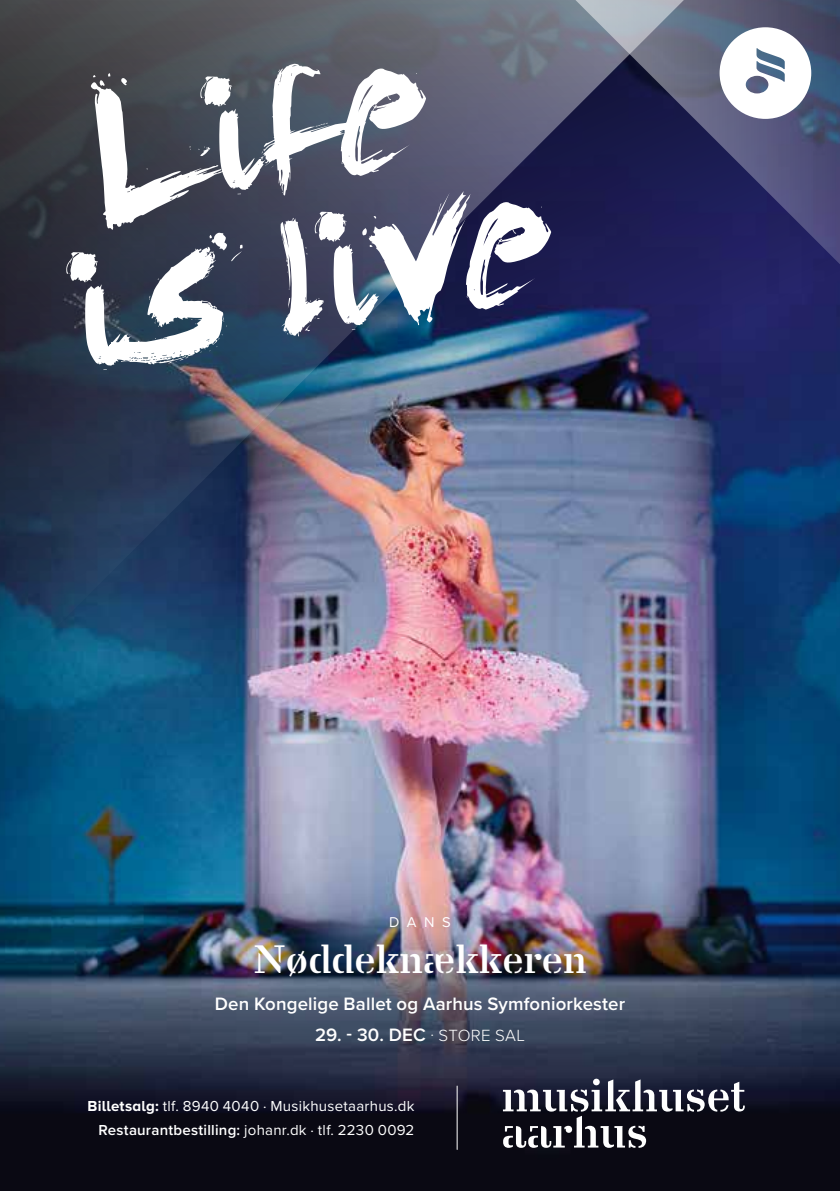
<style>
.page{position:relative;width:840px;height:1191px;background:#fff}
.page>*{position:absolute;margin:0;border:0;box-sizing:border-box;transform-origin:0 0}
.t1{font:700 39.4px "Danmark";letter-spacing:-.01em;color:#fff}
.t2{font:600 18.6px "Proxima Nova";letter-spacing:.01em;color:#fff}
.t3{font:15px/24px "Proxima Nova";letter-spacing:.02em;color:#fff;text-align:right}
.t4{font:14.8px "Proxima Nova";color:#fff}
.s1{font-weight:300;font-size:16.8px}
.s2{font-family:"Proxima Nova A";font-weight:700}
.s3{font-weight:600}
</style>
<div class="page">
<img style="left:0;top:854px;width:839px;height:337px">
<img style="left:0;top:296px;width:839px;height:558px">
<svg style="left:701px;top:0;width:138px;height:296px;background:#3c3e6e"></svg>
<img style="left:0;top:0;width:701px;height:700px">
<svg style="left:719px;top:27px;width:91px;height:92px"></svg>
<hr style="left:456px;top:1086px;width:1px;height:63px;background:#fff">
<svg style="left:502px;top:1079px;width:242px;height:68px"></svg>
<div style="left:169px;top:869px;width:498px;height:222px;background:#064e69;opacity:.75"></div>
<p class="t4" style="left:389px;top:910px;width:63px">DANS</p>
<h1 class="t1" style="left:253px;top:936px;width:335px">Nøddeknækkeren</h1>
<p class="t2" style="left:214px;top:990px;width:412px">Den Kongelige Ballet og Aarhus Symfoniorkester</p>
<p class="t2" style="left:315px;top:1020px;width:211px">29. - 30. DEC <span class="s1">· STORE SAL</span></p>
<p class="t3" style="left:87px;top:1093px;width:328px"><span class="s2">Billetsalg:</span> tlf. 8940 4040 · Musikhusetaarhus.dk<br><span class="s3">Restaurantbestilling:</span> johanr.dk · tlf. 2230 0092</p>
</div>
